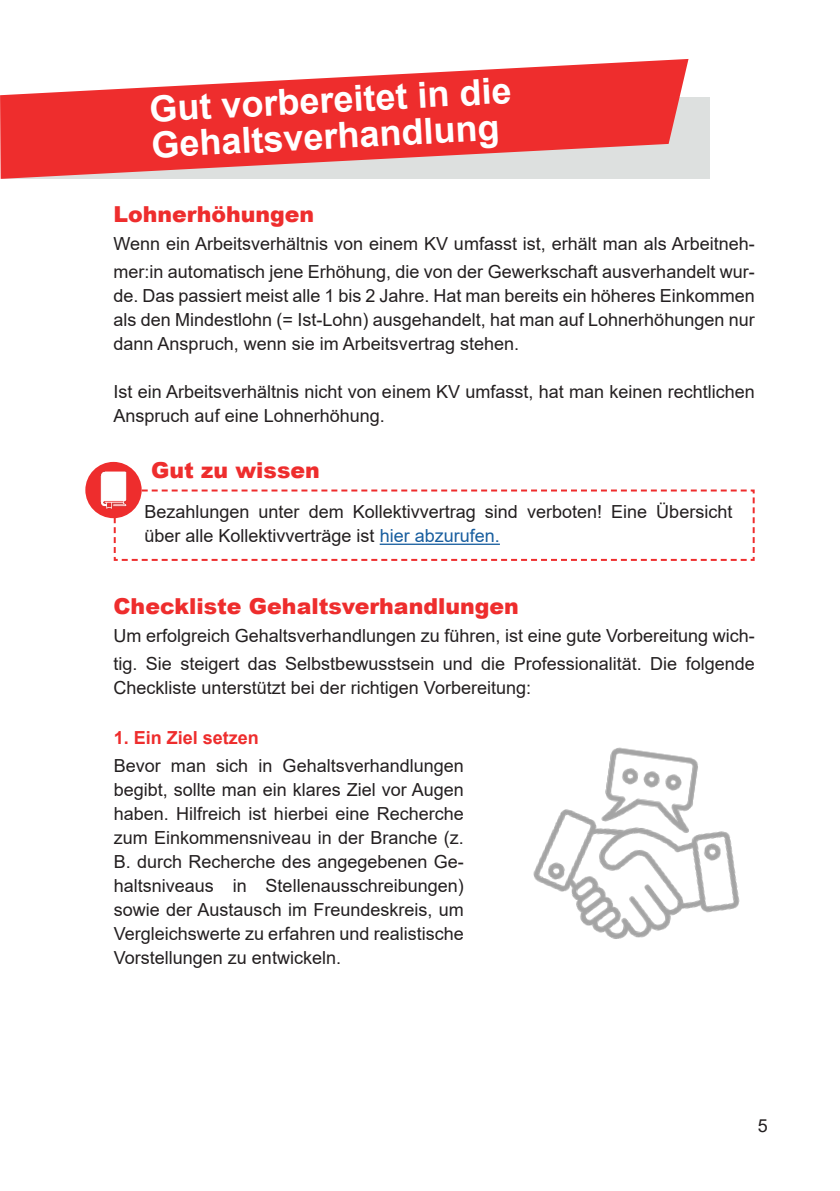
<style>
.page{position:relative;width:840px;height:1191px;background:#fff}
.page>*{position:absolute;margin:0;border:0;box-sizing:border-box;transform-origin:0 0}
.t1{font:700 36px/36px "Arial";color:#fff}
.t2{font:900 22px "Arial";color:#ee2d2d}
.t3{font:18px/24px "Arial";color:#231f20}
.t4{font:700 18px "Arial";color:#ee2d2d}
.s1{color:#175d9e}
</style>
<div class="page">
<div style="left:2px;top:97px;width:707px;height:82px;background:#dde0df"></div>
<svg style="left:0;top:59px;width:688px;height:120px;fill:#ee2d2d"></svg>
<svg style="left:113px;top:489px;width:642px;height:72px"></svg>
<img style="left:533px;top:747px;width:207px;height:192px">
<div style="left:85px;top:462px;width:57px;height:56px;background:#ee2d2d;border-radius:50%"></div>
<img style="left:91px;top:468px;width:45px;height:44px">
<h1 class="t1" style="left:148px;top:92px;width:364px;rotate:-3deg">Gut vorbereitet in die<br>Gehaltsverhandlung</h1>
<p class="t2" style="left:113px;top:198px;width:202px">Lohnerhöhungen</p>
<p class="t3" style="left:113px;top:229px;width:642px;line-height:28px">Wenn ein Arbeitsverhältnis von einem KV umfasst ist, erhält man als Arbeitneh&shy;mer:in automatisch jene Erhöhung, die von der Gewerkschaft ausverhandelt wur-</p>
<p class="t3" style="left:113px;top:283px;width:642px;text-align:justify">de. Das passiert meist alle 1 bis 2 Jahre. Hat man bereits ein höheres Einkommen als den Mindestlohn (= Ist-Lohn) ausgehandelt, hat man auf Lohnerhöhungen nur dann Anspruch, wenn sie im Arbeitsvertrag stehen.</p>
<p class="t3" style="left:113px;top:379px;width:642px">Ist ein Arbeitsverhältnis nicht von einem KV umfasst, hat man keinen rechtlichen<br>Anspruch auf eine Lohnerhöhung.</p>
<p class="t2" style="left:151px;top:454px;width:170px">Gut zu wissen</p>
<p class="t3" style="left:144px;top:500px;width:589px">Bezahlungen unter dem Kollektivvertrag sind verboten! Eine Übersicht über alle Kollektivverträge ist <span class="s1">hier abzurufen.</span></p>
<p class="t2" style="left:113px;top:590px;width:406px">Checkliste Gehaltsverhandlungen</p>
<p class="t3" style="left:113px;top:621px;width:642px;line-height:28px">Um erfolgreich Gehaltsverhandlungen zu führen, ist eine gute Vorbereitung wich&shy;tig. Sie steigert das Selbstbewusstsein und die Professionalität. Die folgende</p>
<p class="t3" style="left:113px;top:676px;width:419px">Checkliste unterstützt bei der richtigen Vorbereitung:</p>
<p class="t4" style="left:114px;top:725px;width:147px">1. Ein Ziel setzen</p>
<p class="t3" style="left:114px;top:753px;width:351px;text-align:justify">Bevor man sich in Gehaltsverhandlungen begibt, sollte man ein klares Ziel vor Augen haben. Hilfreich ist hierbei eine Recherche zum Einkommensniveau in der Branche (z.<br>B. durch Recherche des angegebenen Ge&shy;haltsniveaus in Stellenausschreibungen) sowie der Austausch im Freundeskreis, um Vergleichswerte zu erfahren und realistische Vorstellungen zu entwickeln.</p>
<p class="t3" style="left:757px;top:1113px;width:12px">5</p>
</div>
